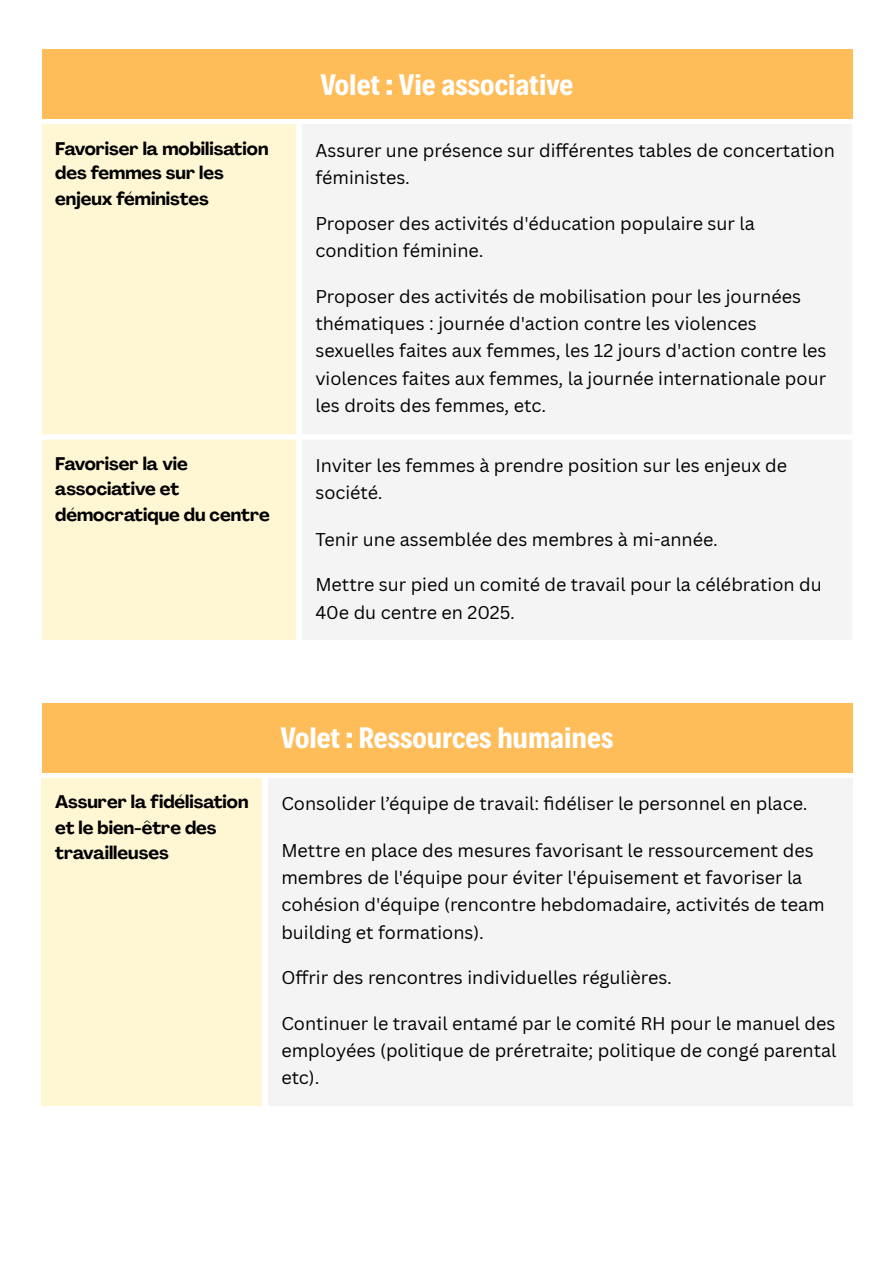
<style>
.page{position:relative;width:894px;height:1263px;background:#fff}
.page>*{position:absolute;margin:0;border:0;box-sizing:border-box;transform-origin:0 0}
.t1{font:700 30px "Decalotype";color:#fff}
.t2{font:18px/27.3px "Canva Sans";color:#000}
.t3{font:700 18px/25.3px "Agrandir";color:#000}
</style>
<div class="page">
<div style="left:42px;top:50px;width:810px;height:68px;background:#ffbd59"></div>
<div style="left:42px;top:124px;width:254px;height:516px;background:#fff6d4"></div>
<div style="left:302px;top:125px;width:550px;height:515px;background:#f4f4f4"></div>
<div style="left:42px;top:703px;width:810px;height:69px;background:#ffbd59"></div>
<div style="left:42px;top:778px;width:220px;height:328px;background:#fff6d4"></div>
<div style="left:268px;top:778px;width:584px;height:328px;background:#f4f4f4"></div>
<p class="t1" style="left:320px;top:64px;width:254px">Volet : Vie associative</p>
<p class="t3" style="left:55px;top:137px;width:215px">Favoriser la mobilisation des femmes sur les enjeux féministes</p>
<p class="t2" style="left:315px;top:136px;width:521px">Assurer une présence sur différentes tables de concertation féministes.</p>
<p class="t2" style="left:315px;top:209px;width:441px">Proposer des activités d'éducation populaire sur la condition féminine.</p>
<p class="t2" style="left:315px;top:282px;width:512px">Proposer des activités de mobilisation pour les journées thématiques : journée d'action contre les violences sexuelles faites aux femmes, les 12 jours d'action contre les violences faites aux femmes, la journée internationale pour les droits des femmes, etc.</p>
<p class="t3" style="left:55px;top:453px;width:216px">Favoriser la vie associative et démocratique du centre</p>
<p class="t2" style="left:315px;top:452px;width:473px">Inviter les femmes à prendre position sur les enjeux de société.</p>
<p class="t2" style="left:315px;top:525px;width:404px">Tenir une assemblée des membres à mi-année.</p>
<p class="t2" style="left:315px;top:569px;width:507px;line-height:28.2px">Mettre sur pied un comité de travail pour la célébration du<br>40e du centre en 2025.</p>
<p class="t1" style="left:280px;top:718px;width:334px">Volet : Ressources humaines</p>
<p class="t3" style="left:55px;top:791px;width:195px">Assurer la fidélisation et le bien-être des travailleuses</p>
<p class="t2" style="left:281px;top:790px;width:527px">Consolider l’équipe de travail: fi déliser le personnel en place.</p>
<p class="t2" style="left:281px;top:836px;width:544px">Mettre en place des mesures favorisant le ressourcement des membres de l'équipe pour éviter l'épuisement et favoriser la cohésion d'équipe (rencontre hebdomadaire, activités de team building et formations).</p>
<p class="t2" style="left:281px;top:963px;width:392px">Offrir des rencontres individuelles régulières.</p>
<p class="t2" style="left:281px;top:1009px;width:556px;text-align:justify">Continuer le travail entamé par le comité RH pour le manuel des employées (politique de préretraite; politique de congé parental etc).</p>
</div>
